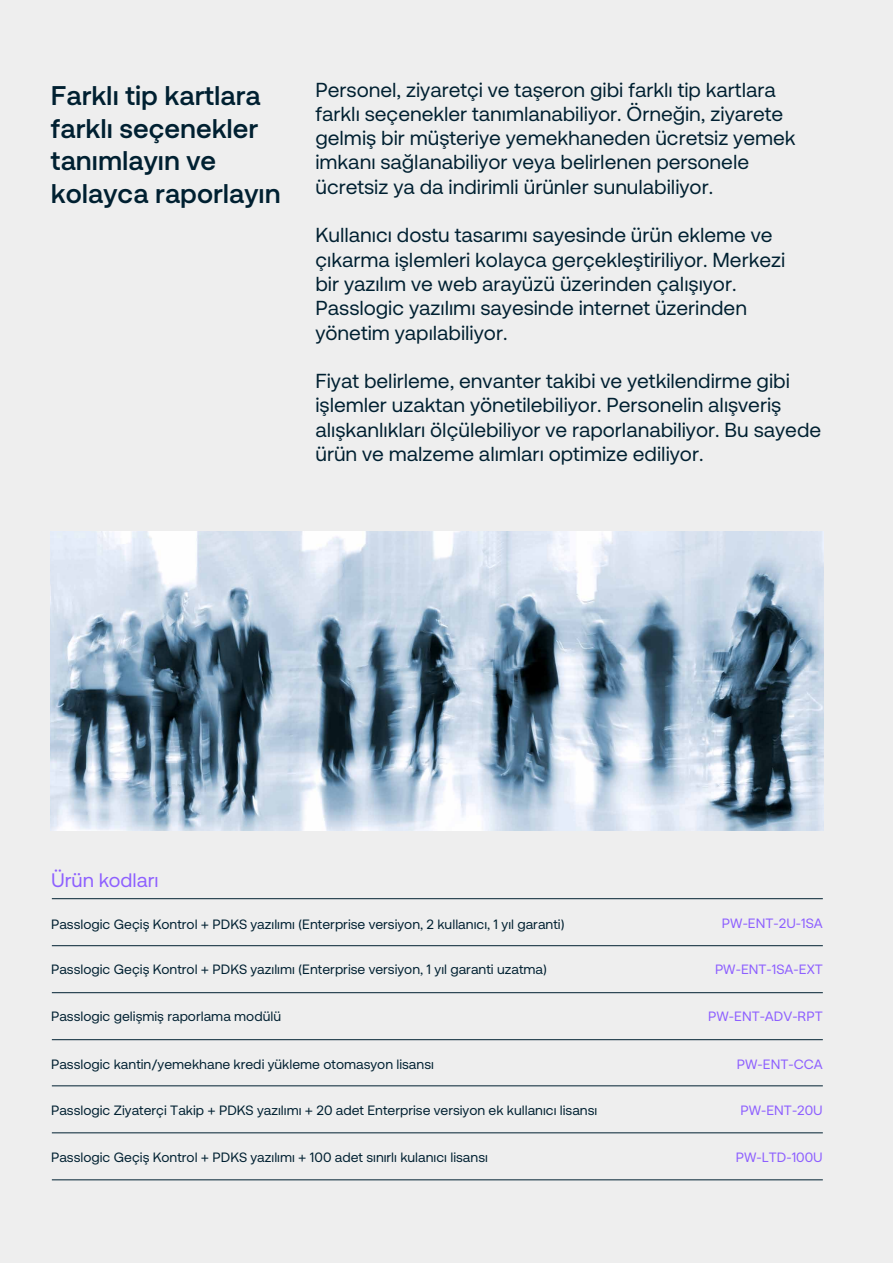
<style>
.page{position:relative;width:893px;height:1263px;background:#eee}
.page>*{position:absolute;margin:0;border:0;box-sizing:border-box;transform-origin:0 0}
.t1{font:700 27px/32.4px "Securitas Pro";color:#002031}
.t2{font:20.25px/24.3px "Securitas Pro";color:#002031}
.t3{font:19.5px "Securitas Pro";color:#8d5fff}
.t4{font:13.5px "Securitas Pro";color:#002031}
.t5{font:13.5px "Securitas Pro";color:#8d5fff}
</style>
<div class="page">
<hr style="left:52px;top:945px;width:771px;height:1px;background:#002031">
<hr style="left:52px;top:992px;width:771px;height:1px;background:#002031">
<hr style="left:52px;top:1039px;width:771px;height:1px;background:#002031">
<hr style="left:52px;top:898px;width:771px;height:1px;background:#002031">
<hr style="left:52px;top:1085px;width:771px;height:1px;background:#002031">
<hr style="left:52px;top:1132px;width:771px;height:1px;background:#002031">
<hr style="left:52px;top:1179px;width:771px;height:1px;background:#002031">
<img style="left:51px;top:531px;width:772px;height:300px">
<h1 class="t1" style="left:51px;top:80px;width:231px">Farklı tip kartlara farklı seçenekler tanımlayın ve kolayca raporlayın</h1>
<p class="t2" style="left:315px;top:77px;width:482px">Personel, ziyaretçi ve taşeron gibi farklı tip kartlara farklı seçenekler tanımlanabiliyor. Örneğin, ziyarete gelmiş bir müşteriye yemekhaneden ücretsiz yemek imkanı sağlanabiliyor veya belirlenen personele ücretsiz ya da indirimli ürünler sunulabiliyor.</p>
<p class="t2" style="left:315px;top:223px;width:471px">Kullanıcı dostu tasarımı sayesinde ürün ekleme ve çıkarma işlemleri kolayca gerçekleştiriliyor. Merkezi bir yazılım ve web arayüzü üzerinden çalışıyor.<br>Passlogic yazılımı sayesinde internet üzerinden yönetim yapılabiliyor.</p>
<p class="t2" style="left:315px;top:369px;width:507px">Fiyat belirleme, envanter takibi ve yetkilendirme gibi işlemler uzaktan yönetilebiliyor. Personelin alışveriş alışkanlıkları ölçülebiliyor ve raporlanabiliyor. Bu sayede ürün ve malzeme alımları optimize ediliyor.</p>
<p class="t3" style="left:51px;top:868px;width:109px">Ürün kodları</p>
<p class="t5" style="left:722px;top:914px;width:102px">PW-ENT-2U-1SA</p>
<p class="t4" style="left:51px;top:915px;width:515px">Passlogic Geçiş Kontrol + PDKS yazılımı (Enterprise versiyon, 2 kullanıcı, 1 yıl garanti)</p>
<p class="t4" style="left:51px;top:961px;width:498px">Passlogic Geçiş Kontrol + PDKS yazılımı (Enterprise versiyon, 1 yıl garanti uzatma)</p>
<p class="t4" style="left:51px;top:1008px;width:232px">Passlogic gelişmiş raporlama modülü</p>
<p class="t5" style="left:708px;top:1008px;width:116px">PW-ENT-ADV-RPT</p>
<p class="t5" style="left:715px;top:961px;width:109px">PW-ENT-1SA-EXT</p>
<p class="t4" style="left:51px;top:1055px;width:384px">Passlogic kantin/yemekhane kredi yükleme otomasyon lisansı</p>
<p class="t5" style="left:737px;top:1055px;width:87px">PW-ENT-CCA</p>
<p class="t4" style="left:51px;top:1101px;width:548px">Passlogic Ziyaterçi Takip + PDKS yazılımı + 20 adet Enterprise versiyon ek kullanıcı lisansı</p>
<p class="t4" style="left:51px;top:1148px;width:438px">Passlogic Geçiş Kontrol + PDKS yazılımı + 100 adet sınırlı kulanıcı lisansı</p>
<p class="t5" style="left:736px;top:1148px;width:88px">PW-LTD-100U</p>
<p class="t5" style="left:740px;top:1101px;width:84px">PW-ENT-20U</p>
</div>
